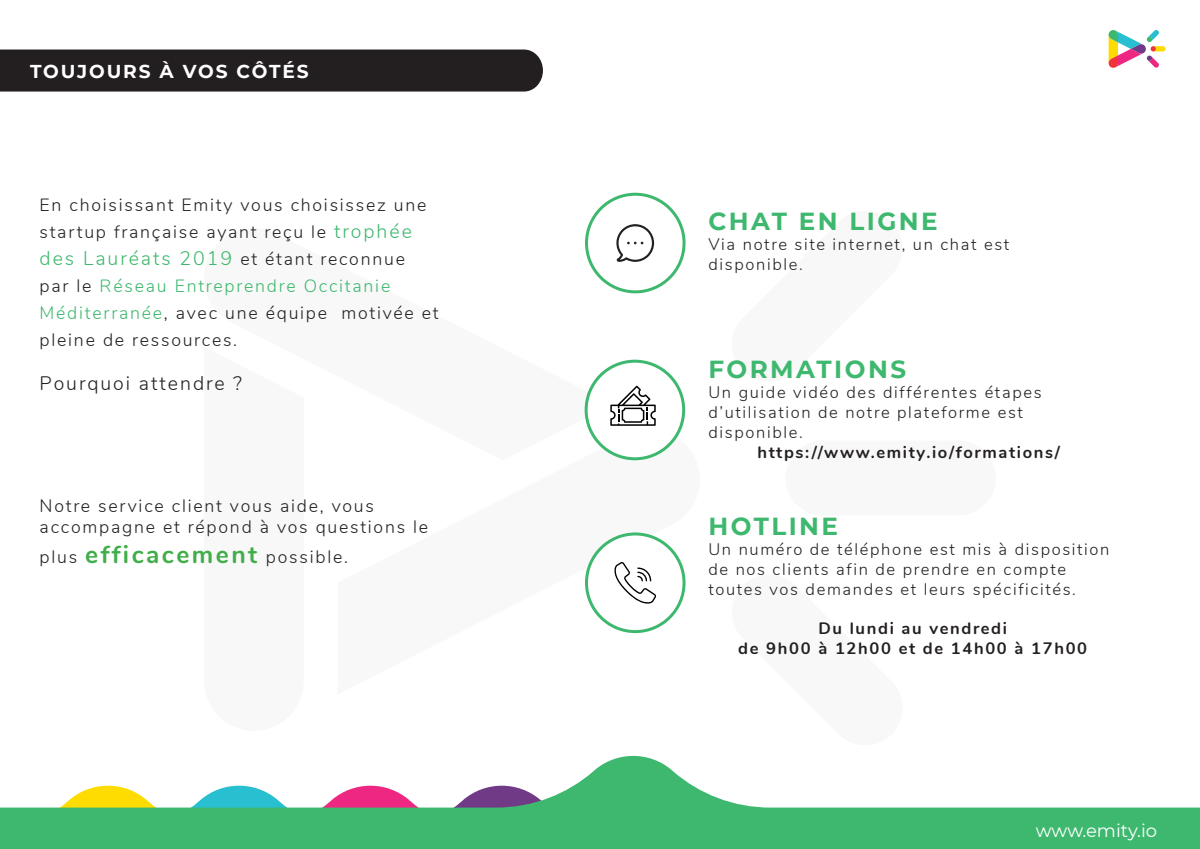
<style>
.page{position:relative;width:1200px;height:849px;background:#fff}
.page>*{position:absolute;margin:0;border:0;box-sizing:border-box;transform-origin:0 0}
.t1{font:700 24.6px "Montserrat";letter-spacing:.1em;color:#3eb86e}
.t2{font:300 19.5px "Nunito";letter-spacing:.1em;color:#3eb86e}
.t3{font:300 19.5px "Nunito";letter-spacing:.1em;color:#231f20}
.t4{font:700 18.6px "Montserrat";letter-spacing:.1em;color:#fff}
.t5{font:18px "Montserrat";color:#fff}
.t6{font:300 17.7px/27px "Nunito";letter-spacing:.1em;color:#231f20}
.t7{font:300 16.5px/19.8px "Nunito";letter-spacing:.1em;color:#231f20}
.t8{font:700 16.5px/19.8px "Nunito";letter-spacing:.1em;color:#231f20;text-align:center}
.s1{font-size:19.5px;color:#3eb86e}
.s2{font-size:17.7px;color:#231f20}
.s3{color:#3eb86e}
.s4{font-weight:700;font-size:24.6px;color:#40ae49}
</style>
<div class="page">
<svg style="left:0;top:755px;width:1200px;height:93px"></svg>
<svg style="left:1109px;top:30px;width:56px;height:38px"></svg>
<div style="left:0;top:49px;width:543px;height:42px;background:#231f20"></div>
<div style="left:785px;top:440px;width:211px;height:75px;background:#f8f8f8;border-radius:38px"></div>
<svg style="left:585px;top:428px;width:97px;height:206px"></svg>
<svg style="left:584px;top:226px;width:29px;height:234px"></svg>
<div style="left:586px;top:361px;width:98px;height:97px;background:#fff;border-radius:50%"></div>
<div style="left:585px;top:359px;width:100px;height:101px;border:3px solid #3eb86e;border-radius:50%"></div>
<svg style="left:610px;top:385px;width:46px;height:40px"></svg>
<div style="left:587px;top:194px;width:97px;height:98px;background:#fff;border-radius:50%"></div>
<div style="left:585px;top:193px;width:101px;height:100px;border:3px solid #3eb86e;border-radius:50%"></div>
<svg style="left:616px;top:224px;width:38px;height:38px"></svg>
<div style="left:587px;top:534px;width:97px;height:97px;background:#fff;border-radius:50%"></div>
<div style="left:585px;top:532px;width:101px;height:101px;border:3px solid #3eb86e;border-radius:50%"></div>
<svg style="left:614px;top:562px;width:42px;height:41px"></svg>
<p class="t4" style="left:30px;top:61px;width:280px">TOUJOURS À VOS CÔTÉS</p>
<p class="t6" style="left:40px;top:191px;width:388px">En choisissant Emity vous choisissez une startup française ayant reçu le <span class="s1">trophée</span></p>
<p class="t2" style="left:40px;top:247px;width:367px">des Lauréats 2019 <span class="s2">et étant reconnue</span></p>
<p class="t6" style="left:40px;top:272px;width:401px">par le <span class="s3">Réseau Entreprendre Occitanie<br>Méditerranée</span>, avec une équipe motivée et pleine de ressources.</p>
<p class="t3" style="left:40px;top:372px;width:204px">Pourquoi attendre ?</p>
<p class="t6" style="left:40px;top:495px;width:390px;line-height:21.2px">Notre service client vous aide, vous accompagne et répond à vos questions le</p>
<p class="t6" style="left:40px;top:543px;width:310px">plus <span class="s4">efficacement</span> possible.</p>
<h1 class="t1" style="left:708px;top:208px;width:231px">CHAT EN LIGNE</h1>
<p class="t7" style="left:708px;top:234px;width:302px">Via notre site internet, un chat est disponible.</p>
<h1 class="t1" style="left:708px;top:356px;width:199px">FORMATIONS</h1>
<p class="t7" style="left:708px;top:382px;width:335px">Un guide vidéo des différentes étapes d’utilisation de notre plateforme est disponible.</p>
<p class="t8" style="left:757px;top:443px;width:304px">https://www.emity.io/formations/</p>
<h1 class="t1" style="left:708px;top:513px;width:131px">HOTLINE</h1>
<p class="t7" style="left:708px;top:539px;width:403px">Un numéro de téléphone est mis à disposition de nos clients afin de prendre en compte toutes vos demandes et leurs spécificités.</p>
<p class="t8" style="left:738px;top:619px;width:350px">Du lundi au vendredi<br>de 9h00 à 12h00 et de 14h00 à 17h00</p>
<p class="t5" style="left:1036px;top:823px;width:123px">www.emity.io</p>
</div>
